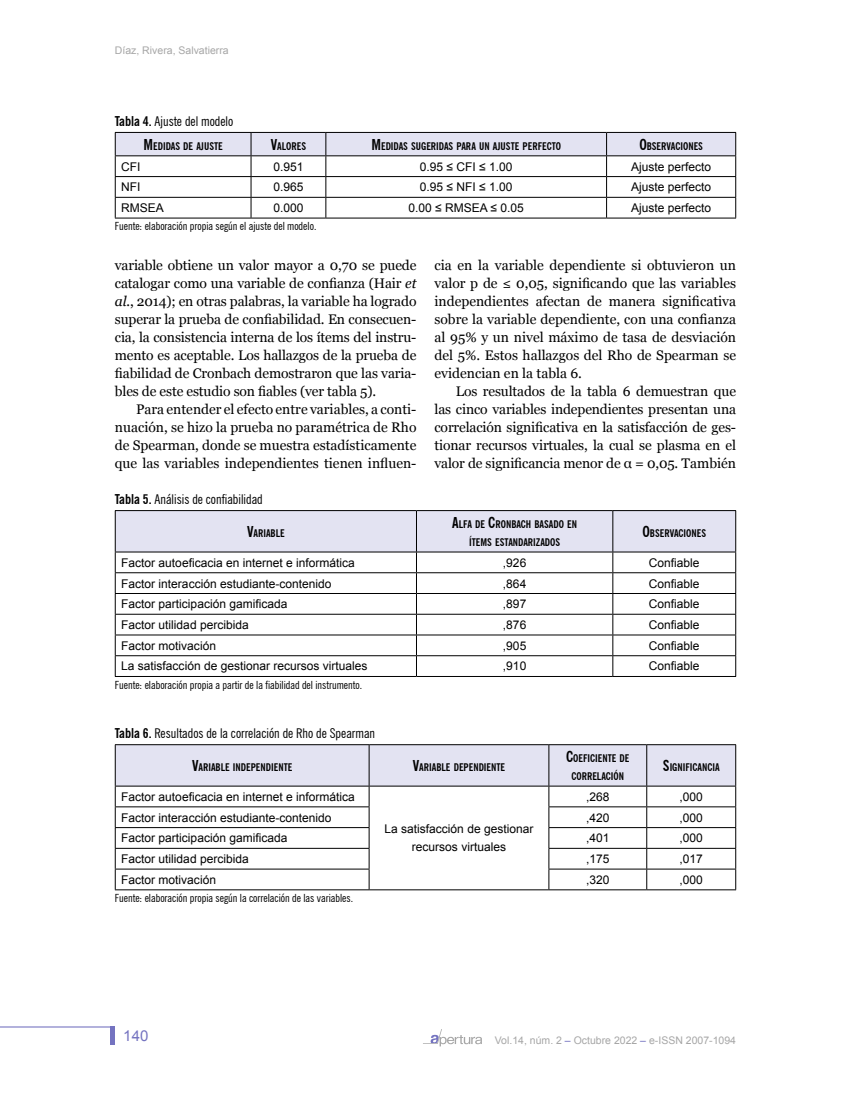
<style>
.page{position:relative;width:851px;height:1106px;background:#fff}
.page>*{position:absolute;margin:0;border:0;box-sizing:border-box;transform-origin:0 0}
.t1{font:15px "Arial";color:#7473c0}
.t2{font:13.8px/18px "Georgia";color:#000;text-align:justify}
.t3{font:condensed 13.5px "News Gothic BT";color:#000}
.t4{font:12px/18px "Arial";color:#000;text-align:center}
.t5{font:condensed 11.25px "News Gothic BT";color:#000}
.t6{font:700 condensed 10.5px/18px "News Gothic BT";color:#000;text-align:center}
.t7{font:10.5px "Arial";color:#a6a6a6}
.s1{font-weight:700}
.s2{font-size:15px}
.s3{font-style:italic}
.s4{color:#7473c0}
</style>
<div class="page">
<svg style="left:423px;top:1029px;width:59px;height:17px"></svg>
<hr style="left:0;top:1026px;width:114px;height:1px;background:#7473c0">
<div style="left:110px;top:1026px;width:5px;height:18px;background:#7473c0"></div>
<svg style="left:115px;top:132px;width:621px;height:86px"></svg>
<hr style="left:115px;top:218px;width:136px;height:1px;background:#000">
<hr style="left:251px;top:218px;width:75px;height:1px;background:#000">
<hr style="left:326px;top:218px;width:280px;height:1px;background:#000">
<hr style="left:606px;top:218px;width:130px;height:1px;background:#000">
<svg style="left:115px;top:510px;width:621px;height:166px"></svg>
<hr style="left:115px;top:676px;width:301px;height:1px;background:#000">
<hr style="left:416px;top:676px;width:196px;height:1px;background:#000">
<hr style="left:612px;top:676px;width:124px;height:1px;background:#000">
<svg style="left:115px;top:744px;width:621px;height:145px"></svg>
<hr style="left:115px;top:889px;width:254px;height:1px;background:#000">
<hr style="left:369px;top:889px;width:180px;height:1px;background:#000">
<hr style="left:549px;top:889px;width:97px;height:1px;background:#000">
<hr style="left:646px;top:889px;width:90px;height:1px;background:#000">
<p class="t7" style="left:115px;top:43px;width:115px">Díaz, Rivera, Salvatierra</p>
<p class="t3" style="left:115px;top:113px;width:120px"><span class="s1">Tabla 4.</span> Ajuste del modelo</p>
<p class="t6" style="left:143px;top:137px;width:81px"><span class="s2">M</span> EDIDAS DE AJUSTE</p>
<p class="t6" style="left:271px;top:137px;width:37px"><span class="s2">V</span>ALORES</p>
<p class="t6" style="left:371px;top:137px;width:191px"><span class="s2">M</span> EDIDAS SUGERIDAS PARA UN AJUSTE PERFECTO</p>
<p class="t6" style="left:639px;top:137px;width:65px"><span class="s2">O</span>BSERVACIONES</p>
<p class="t4" style="left:121px;top:157px;width:21px">CFI</p>
<p class="t4" style="left:273px;top:157px;width:32px">0.951</p>
<p class="t4" style="left:420px;top:157px;width:94px">0.95 ≤ CFI ≤ 1.00</p>
<p class="t4" style="left:631px;top:157px;width:82px">Ajuste perfecto</p>
<p class="t4" style="left:121px;top:178px;width:21px">NFI</p>
<p class="t4" style="left:273px;top:178px;width:32px">0.965</p>
<p class="t4" style="left:420px;top:178px;width:94px">0.95 ≤ NFI ≤ 1.00</p>
<p class="t4" style="left:631px;top:178px;width:82px">Ajuste perfecto</p>
<p class="t4" style="left:121px;top:199px;width:44px">RMSEA</p>
<p class="t4" style="left:273px;top:199px;width:32px">0.000</p>
<p class="t4" style="left:408px;top:199px;width:117px">0.00 ≤ RMSEA ≤ 0.05</p>
<p class="t4" style="left:631px;top:199px;width:82px">Ajuste perfecto</p>
<p class="t5" style="left:115px;top:220px;width:203px">Fuente: elaboración propia según el ajuste del modelo.</p>
<p class="t2" style="left:115px;top:256px;width:303px">variable obtiene un valor mayor a 0,70 se puede catalogar como una variable de confianza (Hair <span class="s3">et al.</span>, 2014); en otras palabras, la variable ha logrado superar la prueba de confiabilidad. En consecuen&shy;cia, la consistencia interna de los ítems del instru&shy;mento es aceptable. Los hallazgos de la prueba de fiabilidad de Cronbach demostraron que las varia&shy;bles de este estudio son fiables (ver tabla 5).</p>
<p class="t2" style="left:115px;top:400px;width:303px;text-indent:21px">Para entender el efecto entre variables, a conti&shy;nuación, se hizo la prueba no paramétrica de Rho de Spearman, donde se muestra estadísticamente que las variables independientes tienen influen-</p>
<p class="t2" style="left:434px;top:256px;width:303px">cia en la variable dependiente si obtuvieron un valor p de ≤ 0,05, significando que las variables independientes afectan de manera significativa sobre la variable dependiente, con una confianza al 95% y un nivel máximo de tasa de desviación del 5%. Estos hallazgos del Rho de Spearman se evidencian en la tabla 6.</p>
<p class="t2" style="left:434px;top:382px;width:303px;text-indent:21px">Los resultados de la tabla 6 demuestran que las cinco variables independientes presentan una correlación significativa en la satisfacción de ges&shy;tionar recursos virtuales, la cual se plasma en el valor de significancia menor de α = 0,05. También</p>
<p class="t3" style="left:115px;top:491px;width:149px"><span class="s1">Tabla 5.</span> Análisis de confiabilidad</p>
<p class="t6" style="left:247px;top:524px;width:39px"><span class="s2">V</span>ARIABLE</p>
<p class="t6" style="left:452px;top:515px;width:126px"><span class="s2">A</span>LFA DE <span class="s2">C</span>RONBACH BASADO EN<br>ÍTEMS ESTANDARIZADOS</p>
<p class="t6" style="left:642px;top:524px;width:65px"><span class="s2">O</span>BSERVACIONES</p>
<p class="t4" style="left:121px;top:553px;width:235px">Factor autoeficacia en internet e informática</p>
<p class="t4" style="left:503px;top:553px;width:25px">,926</p>
<p class="t4" style="left:648px;top:553px;width:52px">Confiable</p>
<p class="t4" style="left:121px;top:574px;width:212px">Factor interacción estudiante-contenido</p>
<p class="t4" style="left:503px;top:574px;width:25px">,864</p>
<p class="t4" style="left:648px;top:574px;width:52px">Confiable</p>
<p class="t4" style="left:121px;top:595px;width:168px">Factor participación gamificada</p>
<p class="t4" style="left:503px;top:595px;width:25px">,897</p>
<p class="t4" style="left:648px;top:595px;width:52px">Confiable</p>
<p class="t4" style="left:121px;top:616px;width:129px">Factor utilidad percibida</p>
<p class="t4" style="left:503px;top:616px;width:25px">,876</p>
<p class="t4" style="left:648px;top:616px;width:52px">Confiable</p>
<p class="t4" style="left:121px;top:636px;width:96px">Factor motivación</p>
<p class="t4" style="left:503px;top:636px;width:25px">,905</p>
<p class="t4" style="left:648px;top:636px;width:52px">Confiable</p>
<p class="t4" style="left:121px;top:657px;width:248px">La satisfacción de gestionar recursos virtuales</p>
<p class="t4" style="left:503px;top:657px;width:25px">,910</p>
<p class="t4" style="left:648px;top:657px;width:52px">Confiable</p>
<p class="t5" style="left:115px;top:678px;width:249px">Fuente: elaboración propia a partir de la fiabilidad del instrumento.</p>
<p class="t3" style="left:115px;top:725px;width:262px"><span class="s1">Tabla 6.</span> Resultados de la correlación de Rho de Spearman</p>
<p class="t6" style="left:192px;top:758px;width:102px"><span class="s2">V</span>ARIABLE INDEPENDIENTE</p>
<p class="t6" style="left:413px;top:758px;width:94px"><span class="s2">V</span>ARIABLE DEPENDIENTE</p>
<p class="t6" style="left:566px;top:749px;width:65px"><span class="s2">C</span>OEFICIENTE DE<br>CORRELACIÓN</p>
<p class="t6" style="left:662px;top:758px;width:58px"><span class="s2">S</span>IGNIFICANCIA</p>
<p class="t4" style="left:121px;top:787px;width:235px">Factor autoeficacia en internet e informática</p>
<p class="t4" style="left:384px;top:820px;width:150px">La satisfacción de gestionar recursos virtuales</p>
<p class="t4" style="left:586px;top:787px;width:25px">,268</p>
<p class="t4" style="left:679px;top:787px;width:25px">,000</p>
<p class="t4" style="left:121px;top:808px;width:212px">Factor interacción estudiante-contenido</p>
<p class="t4" style="left:586px;top:808px;width:25px">,420</p>
<p class="t4" style="left:679px;top:808px;width:25px">,000</p>
<p class="t4" style="left:121px;top:829px;width:168px">Factor participación gamificada</p>
<p class="t4" style="left:586px;top:829px;width:25px">,401</p>
<p class="t4" style="left:679px;top:829px;width:25px">,000</p>
<p class="t4" style="left:121px;top:850px;width:129px">Factor utilidad percibida</p>
<p class="t4" style="left:586px;top:850px;width:25px">,175</p>
<p class="t4" style="left:679px;top:850px;width:25px">,017</p>
<p class="t4" style="left:121px;top:870px;width:96px">Factor motivación</p>
<p class="t4" style="left:586px;top:870px;width:25px">,320</p>
<p class="t4" style="left:679px;top:870px;width:25px">,000</p>
<p class="t5" style="left:115px;top:891px;width:240px">Fuente: elaboración propia según la correlación de las variables.</p>
<p class="t1" style="left:123px;top:1026px;width:27px">140</p>
<p class="t7" style="left:495px;top:1033px;width:243px">Vol.14, núm. 2 <span class="s4">–</span> Octubre 2022 <span class="s4">–</span> e-ISSN 2007-1094</p>
</div>
